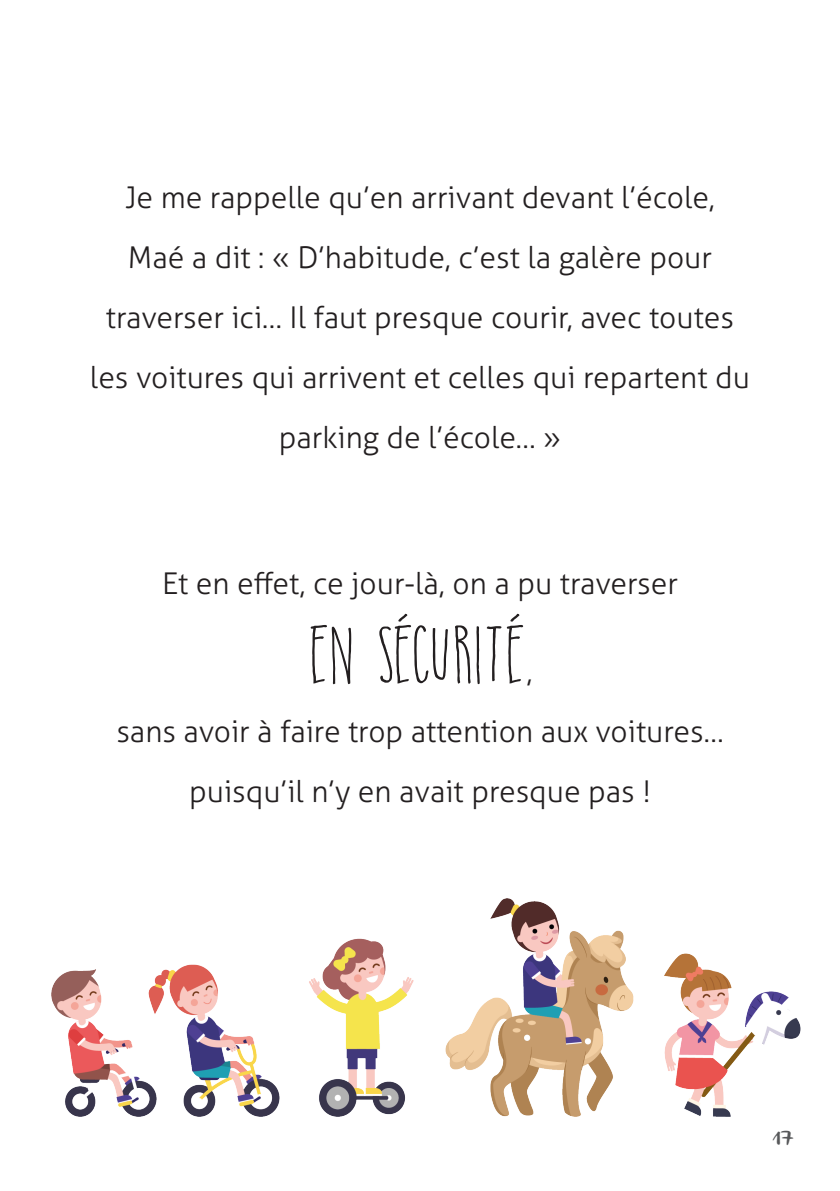
<style>
.page{position:relative;width:840px;height:1191px;background:#fff}
.page>*{position:absolute;margin:0;border:0;box-sizing:border-box;transform-origin:0 0}
.t1{font:70px "DK Insomniac";letter-spacing:-.025em;color:#231f20}
.t2{font:300 30px/60px "Aller";color:#231f20;text-align:center}
.t3{font:20px "olivier";color:#57585a}
</style>
<div class="page">
<img style="left:51px;top:898px;width:750px;height:218px">
<p class="t2" style="left:125px;top:168px;width:591px">Je me rappelle qu’en arrivant devant l’école,</p>
<p class="t2" style="left:90px;top:228px;width:661px">Maé a dit : « D’habitude, c’est la galère pour traverser ici… Il faut presque courir, avec toutes les voitures qui arrivent et celles qui repartent du parking de l’école… »</p>
<p class="t2" style="left:162px;top:553px;width:517px">Et en effet, ce jour-là, on a pu traverser</p>
<p class="t1" style="left:307px;top:613px;width:221px">EN SÉCURITÉ</p>
<p class="t2" style="left:526px;top:641px;width:8px">,</p>
<p class="t2" style="left:116px;top:701px;width:608px">sans avoir à faire trop attention aux voitures… puisqu’il n’y en avait presque pas !</p>
<p class="t3" style="left:772px;top:1127px;width:21px">17</p>
</div>
